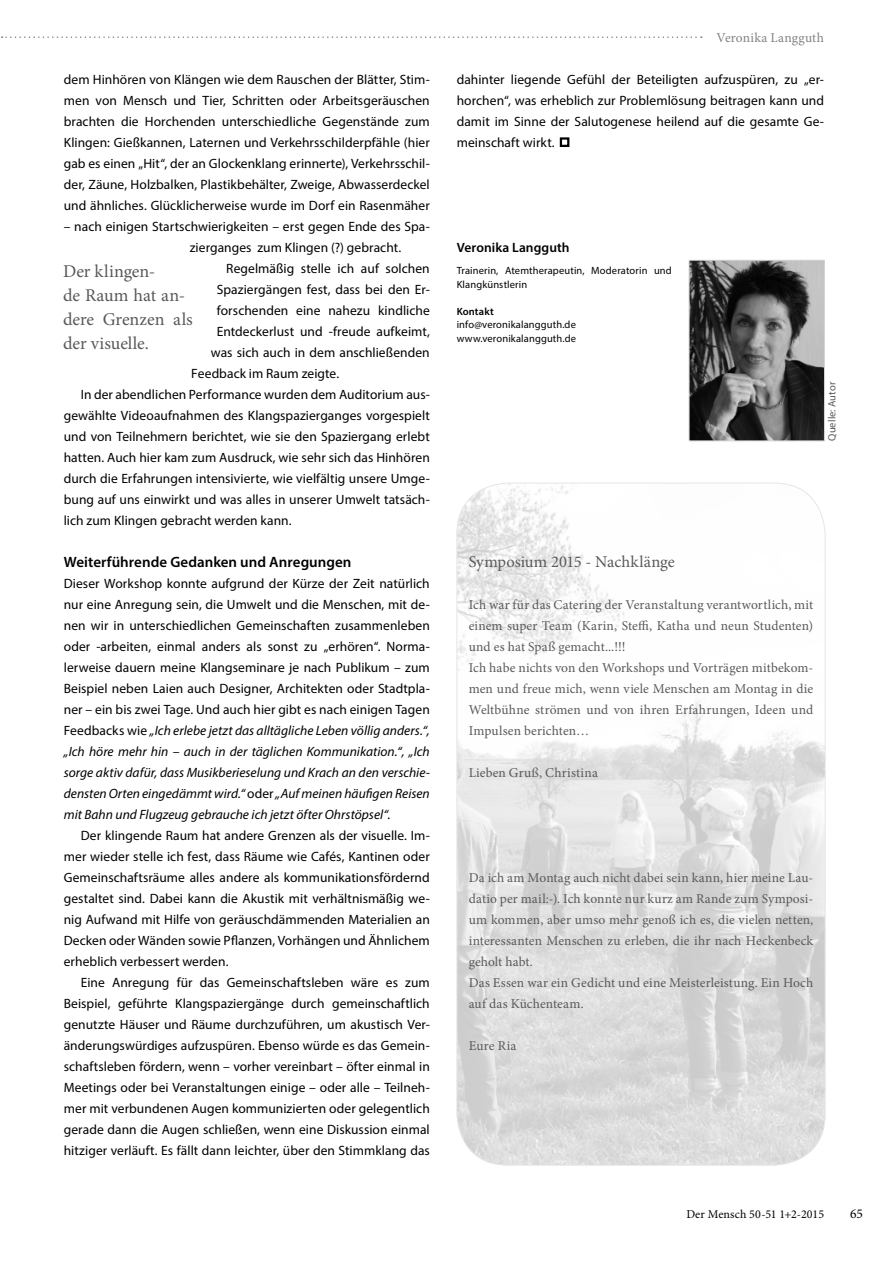
<style>
.page{position:relative;width:893px;height:1263px;background:#fff}
.page>*{position:absolute;margin:0;border:0;box-sizing:border-box;transform-origin:0 0}
.t1{font:18px/24px "Minion Pro";letter-spacing:-.005em;color:#58595b}
.t2{font:16.5px "Minion Pro";color:#58595b}
.t3{font:600 15px "Myriad Pro";letter-spacing:.005em;color:#000}
.t4{font:13.5px/21px "Myriad Pro";letter-spacing:.005em;color:#000;text-align:justify}
.t5{font:13.5px/21px "Minion Pro";letter-spacing:.005em;color:#58595b}
.t6{font:600 13.5px "Myriad Pro";letter-spacing:.005em;color:#000}
.t7{font:13.5px "Minion Pro";letter-spacing:.02em;color:#808285}
.t8{font:13.5px "Minion Pro";color:#000}
.t9{font:12px "Minion Pro";letter-spacing:.01em;color:#000}
.t10{font:10.5px/13.5px "Myriad Pro";letter-spacing:.015em;color:#000}
.t11{font:10.5px "Myriad Pro";letter-spacing:.015em;color:#58595b}
.t12{font:600 10.5px "Myriad Pro";color:#000}
.s1{font-style:italic}
</style>
<div class="page">
<img style="left:457px;top:483px;width:368px;height:682px">
<div style="left:560px;top:137px;width:9px;height:10px;border:2px solid #000"></div>
<svg style="left:2px;top:36px;width:700px;height:2px"></svg>
<img style="left:691px;top:262px;width:132px;height:177px">
<div style="left:689px;top:260px;width:136px;height:181px;border:1px solid #d1d3d4"></div>
<p class="t4" style="left:64px;top:69px;width:368px">dem Hinhören von Klängen wie dem Rauschen der Blätter, Stim&shy;men von Mensch und Tier, Schritten oder Arbeitsgeräuschen brachten die Horchenden unterschiedliche Gegenstände zum Klingen: Gießkannen, Laternen und Verkehrsschilderpfähle (hier gab es einen „Hit“, der an Glockenklang erinnerte), Verkehrsschil&shy;der, Zäune, Holzbalken, Plastikbehälter, Zweige, Abwasserdeckel und ähnliches. Glücklicherweise wurde im Dorf ein Rasenmäher</p>
<p class="t4" style="left:190px;top:216px;width:242px;text-indent:-126px">– nach einigen Startschwierigkeiten – erst gegen Ende des Spa&shy;zierganges zum Klingen (?) gebracht.</p>
<p class="t4" style="left:226px;top:258px;width:205px">Regelmäßig stelle ich auf solchen</p>
<p class="t4" style="left:217px;top:279px;width:215px">Spaziergängen fest, dass bei den Er-</p>
<p class="t4" style="left:217px;top:300px;width:215px">forschenden eine nahezu kindliche</p>
<p class="t4" style="left:217px;top:321px;width:215px">Entdeckerlust und -freude aufkeimt,</p>
<p class="t4" style="left:211px;top:342px;width:220px">was sich auch in dem anschließenden</p>
<p class="t4" style="left:191px;top:363px;width:149px">Feedback im Raum zeigte.</p>
<p class="t4" style="left:81px;top:384px;width:350px">In der abendlichen Performance wurden dem Auditorium aus-</p>
<p class="t4" style="left:64px;top:405px;width:368px">gewählte Videoaufnahmen des Klangspazierganges vorgespielt</p>
<p class="t4" style="left:64px;top:426px;width:367px">und von Teilnehmern berichtet, wie sie den Spaziergang erlebt</p>
<p class="t4" style="left:64px;top:447px;width:368px">hatten. Auch hier kam zum Ausdruck, wie sehr sich das Hinhören</p>
<p class="t4" style="left:64px;top:468px;width:367px">durch die Erfahrungen intensivierte, wie vielfältig unsere Umge-</p>
<p class="t4" style="left:64px;top:489px;width:367px">bung auf uns einwirkt und was alles in unserer Umwelt tatsäch-</p>
<p class="t4" style="left:64px;top:510px;width:229px">lich zum Klingen gebracht werden kann.</p>
<p class="t3" style="left:64px;top:552px;width:289px">Weiterführende Gedanken und Anregungen</p>
<p class="t4" style="left:64px;top:573px;width:368px">Dieser Workshop konnte aufgrund der Kürze der Zeit natürlich nur eine Anregung sein, die Umwelt und die Menschen, mit de&shy;nen wir in unterschiedlichen Gemeinschaften zusammenleben oder -arbeiten, einmal anders als sonst zu „erhören“. Norma&shy;lerweise dauern meine Klangseminare je nach Publikum – zum Beispiel neben Laien auch Designer, Architekten oder Stadtpla&shy;ner – ein bis zwei Tage. Und auch hier gibt es nach einigen Tagen Feedbacks wie <span class="s1">„Ich erlebe jetzt das alltägliche Leben völlig anders.“, „Ich höre mehr hin – auch in der täglichen Kommunikation.“, „Ich sorge aktiv dafür, dass Musikberieselung und Krach an den verschie&shy;densten Orten eingedämmt wird.“</span> oder <span class="s1">„Auf meinen häufigen Reisen mit Bahn und Flugzeug gebrauche ich jetzt öfter Ohrstöpsel“.</span></p>
<p class="t4" style="left:64px;top:825px;width:368px;text-indent:17px">Der klingende Raum hat andere Grenzen als der visuelle. Im&shy;mer wieder stelle ich fest, dass Räume wie Cafés, Kantinen oder Gemeinschaftsräume alles andere als kommunikationsfördernd gestaltet sind. Dabei kann die Akustik mit verhältnismäßig we&shy;nig Aufwand mit Hilfe von geräuschdämmenden Materialien an Decken oder Wänden sowie Pflanzen, Vorhängen und Ähnlichem erheblich verbessert werden.</p>
<p class="t4" style="left:64px;top:972px;width:368px;text-indent:17px">Eine Anregung für das Gemeinschaftsleben wäre es zum Beispiel, geführte Klangspaziergänge durch gemeinschaftlich genutzte Häuser und Räume durchzuführen, um akustisch Ver&shy;änderungswürdiges aufzuspüren. Ebenso würde es das Gemein&shy;schaftsleben fördern, wenn – vorher vereinbart – öfter einmal in Meetings oder bei Veranstaltungen einige – oder alle – Teilneh&shy;mer mit verbundenen Augen kommunizierten oder gelegentlich gerade dann die Augen schließen, wenn eine Diskussion einmal hitziger verläuft. Es fällt dann leichter, über den Stimmklang das</p>
<h1 class="t1" style="left:63px;top:259px;width:131px">Der klingen-<br>de Raum hat an&shy;dere Grenzen als der visuelle.</h1>
<p class="t7" style="left:716px;top:29px;width:109px">Veronika Langguth</p>
<p class="t4" style="left:457px;top:69px;width:369px">dahinter liegende Gefühl der Beteiligten aufzuspüren, zu „er&shy;horchen“, was erheblich zur Problemlösung beitragen kann und damit im Sinne der Salutogenese heilend auf die gesamte Ge&shy;meinschaft wirkt.</p>
<p class="t6" style="left:457px;top:239px;width:114px">Veronika Langguth</p>
<p class="t10" style="left:457px;top:264px;width:217px">Trainerin, Atemtherapeutin, Moderatorin und<br>Klangkünstlerin</p>
<p class="t12" style="left:457px;top:304px;width:39px">Kontakt</p>
<p class="t10" style="left:457px;top:318px;width:121px">info@veronikalangguth.de www.veronikalangguth.de</p>
<p class="t11" style="left:825px;top:441px;width:60px;rotate:-90deg">Quelle: Autor</p>
<p class="t2" style="left:469px;top:551px;width:208px">Symposium 2015 - Nachklänge</p>
<p class="t5" style="left:469px;top:594px;width:346px">Ich war für das Catering der Veranstaltung verantwortlich, mit einem super Team (Karin, Steffi, Katha und neun Studenten) und es hat Spaß gemacht...!!!<br>Ich habe nichts von den Workshops und Vorträgen mitbekom&shy;men und freue mich, wenn viele Menschen am Montag in die Weltbühne strömen und von ihren Erfahrungen, Ideen und Impulsen berichten…</p>
<p class="t5" style="left:469px;top:762px;width:131px">Lieben Gruß, Christina</p>
<p class="t5" style="left:469px;top:867px;width:346px">Da ich am Montag auch nicht dabei sein kann, hier meine Lau&shy;datio per mail:-). Ich konnte nur kurz am Rande zum Symposi&shy;um kommen, aber umso mehr genoß ich es, die vielen netten, interessanten Menschen zu erleben, die ihr nach Heckenbeck geholt habt.<br>Das Essen war ein Gedicht und eine Meisterleistung. Ein Hoch auf das Küchenteam.</p>
<p class="t5" style="left:469px;top:1035px;width:49px">Eure Ria</p>
<p class="t9" style="left:686px;top:1206px;width:139px">Der Mensch 50-51 1+2-2015</p>
<p class="t8" style="left:850px;top:1205px;width:14px">65</p>
</div>
